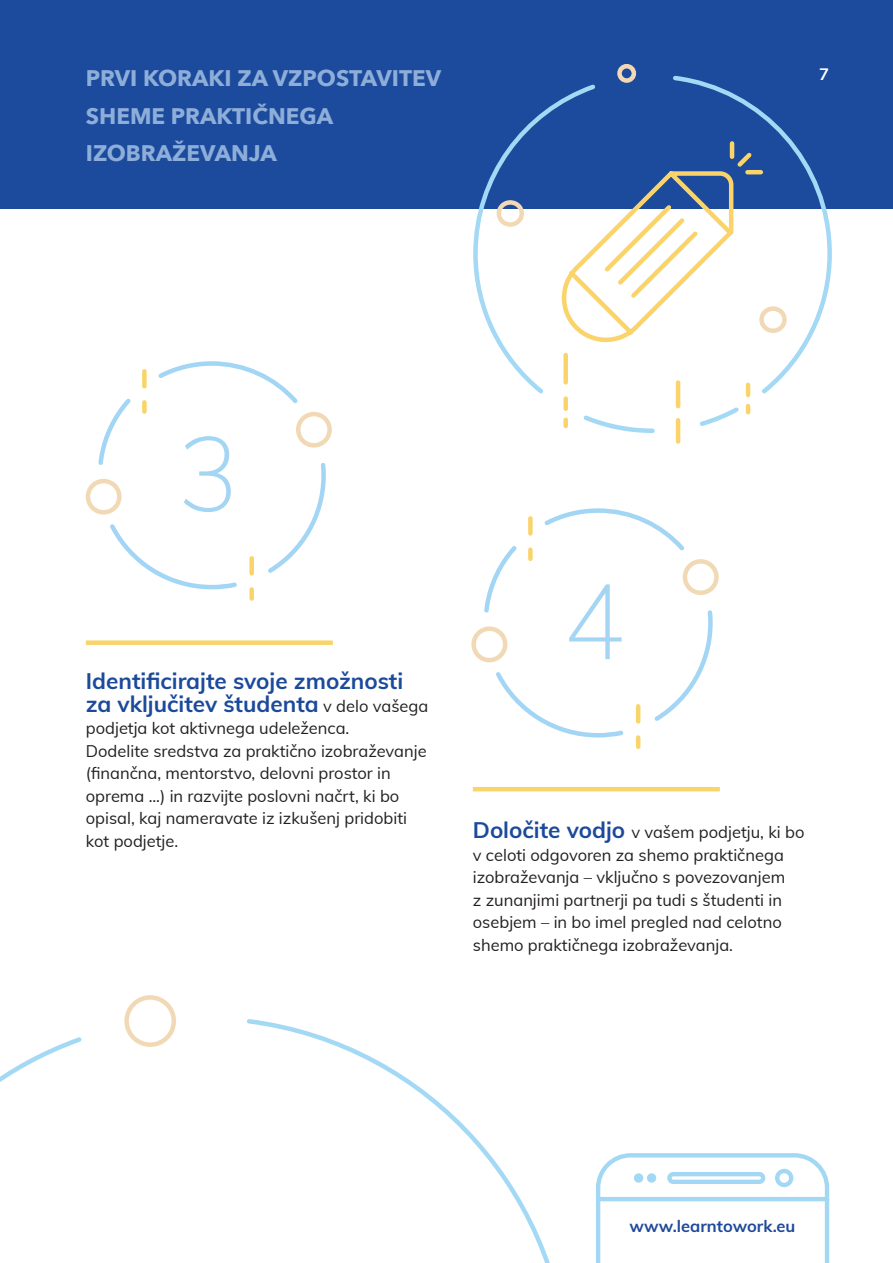
<style>
.page{position:relative;width:893px;height:1263px;background:#fff}
.page>*{position:absolute;margin:0;border:0;box-sizing:border-box;transform-origin:0 0}
.t1{font:200 105px "Muli";color:#a4d6f3}
.t2{font:200 104.4px "Muli";color:#a4d6f3}
.t3{font:700 22.5px/22.5px "Muli";color:#1c4a9b}
.Naslov{font:700 22.5px/37.5px "Avenir Next";color:#8eaeda}
.Tekoci_tekst{font:16.5px/22.5px "Muli";color:#231f20}
.t4{font:700 16.5px "Muli";color:#1f499a}
.t5{font:700 16.5px "Muli";color:#fff}
.s1{font-weight:400;font-size:16.5px;color:#231f20}
.s2{font-weight:700;font-size:22.5px;color:#1c4a9b}
</style>
<div class="page">
<svg style="left:596px;top:1153px;width:233px;height:110px"></svg>
<div style="left:647px;top:1173px;width:9px;height:10px;background:#a3d8f4;border-radius:50%"></div>
<div style="left:634px;top:1173px;width:9px;height:10px;background:#a3d8f4;border-radius:50%"></div>
<div style="left:0;top:0;width:893px;height:208px;background:#1c4a9c"></div>
<svg style="left:110px;top:361px;width:208px;height:229px"></svg>
<svg style="left:85px;top:410px;width:247px;height:107px"></svg>
<div style="left:142px;top:371px;width:5px;height:15px;background:#f9d46b"></div>
<div style="left:142px;top:402px;width:5px;height:10px;background:#f9d46b"></div>
<div style="left:249px;top:558px;width:5px;height:15px;background:#f9d46b"></div>
<div style="left:249px;top:589px;width:5px;height:10px;background:#f9d46b"></div>
<svg style="left:496px;top:508px;width:209px;height:232px"></svg>
<svg style="left:471px;top:557px;width:248px;height:108px"></svg>
<div style="left:528px;top:518px;width:5px;height:15px;background:#f9d46b"></div>
<div style="left:528px;top:550px;width:5px;height:9px;background:#f9d46b"></div>
<hr style="left:636px;top:706px;width:4px;height:15px;background:#f9d46b">
<hr style="left:636px;top:737px;width:4px;height:10px;background:#f9d46b">
<hr style="left:473px;top:787px;width:247px;height:4px;background:#f9d469">
<div style="left:86px;top:640px;width:247px;height:5px;background:#f9d469"></div>
<svg style="left:0;top:1016px;width:550px;height:247px"></svg>
<div style="left:124px;top:995px;width:52px;height:52px;border:4px solid #f2d9b5;border-radius:50%"></div>
<svg style="left:471px;top:73px;width:363px;height:362px"></svg>
<div style="left:617px;top:64px;width:19px;height:19px;border:4px solid #f2d9b5;border-radius:50%"></div>
<div style="left:563px;top:399px;width:5px;height:10px;background:#fad46b"></div>
<svg style="left:563px;top:420px;width:5px;height:6px"></svg>
<hr style="left:746px;top:385px;width:4px;height:10px;background:#fad46b">
<svg style="left:746px;top:406px;width:4px;height:6px"></svg>
<div style="left:563px;top:355px;width:5px;height:27px;background:#fad46b"></div>
<hr style="left:676px;top:383px;width:4px;height:23px;background:#fad46b">
<hr style="left:676px;top:420px;width:4px;height:21px;background:#fad46b">
<svg style="left:494px;top:139px;width:295px;height:205px"></svg>
<p class="Naslov" style="left:86px;top:59px;width:357px">PRVI KORAKI ZA VZPOSTAVITEV<br>SHEME PRAKTIČNEGA<br>IZOBRAŽEVANJA</p>
<p class="t5" style="left:819px;top:62px;width:11px">7</p>
<p class="t2" style="left:177px;top:398px;width:64px">3</p>
<p class="t3" style="left:86px;top:669px;width:344px">Identificirajte svoje zmožnosti za vključitev študenta <span class="s1">v delo vašega</span></p>
<p class="Tekoci_tekst" style="left:86px;top:716px;width:342px">podjetja kot aktivnega udeleženca.<br>Dodelite sredstva za praktično izobraževanje (finančna, mentorstvo, delovni prostor in oprema ...) in razvijte poslovni načrt, ki bo opisal, kaj nameravate iz izkušenj pridobiti kot podjetje.</p>
<p class="t1" style="left:563px;top:545px;width:64px">4</p>
<p class="Tekoci_tekst" style="left:473px;top:820px;width:333px"><span class="s2">Določite vodjo</span> v vašem podjetju, ki bo v celoti odgovoren za shemo praktičnega izobraževanja – vključno s povezovanjem<br>z zunanjimi partnerji pa tudi s študenti in osebjem – in bo imel pregled nad celotno shemo praktičnega izobraževanja.</p>
<p class="t4" style="left:630px;top:1214px;width:167px">www.learntowork.eu</p>
</div>
